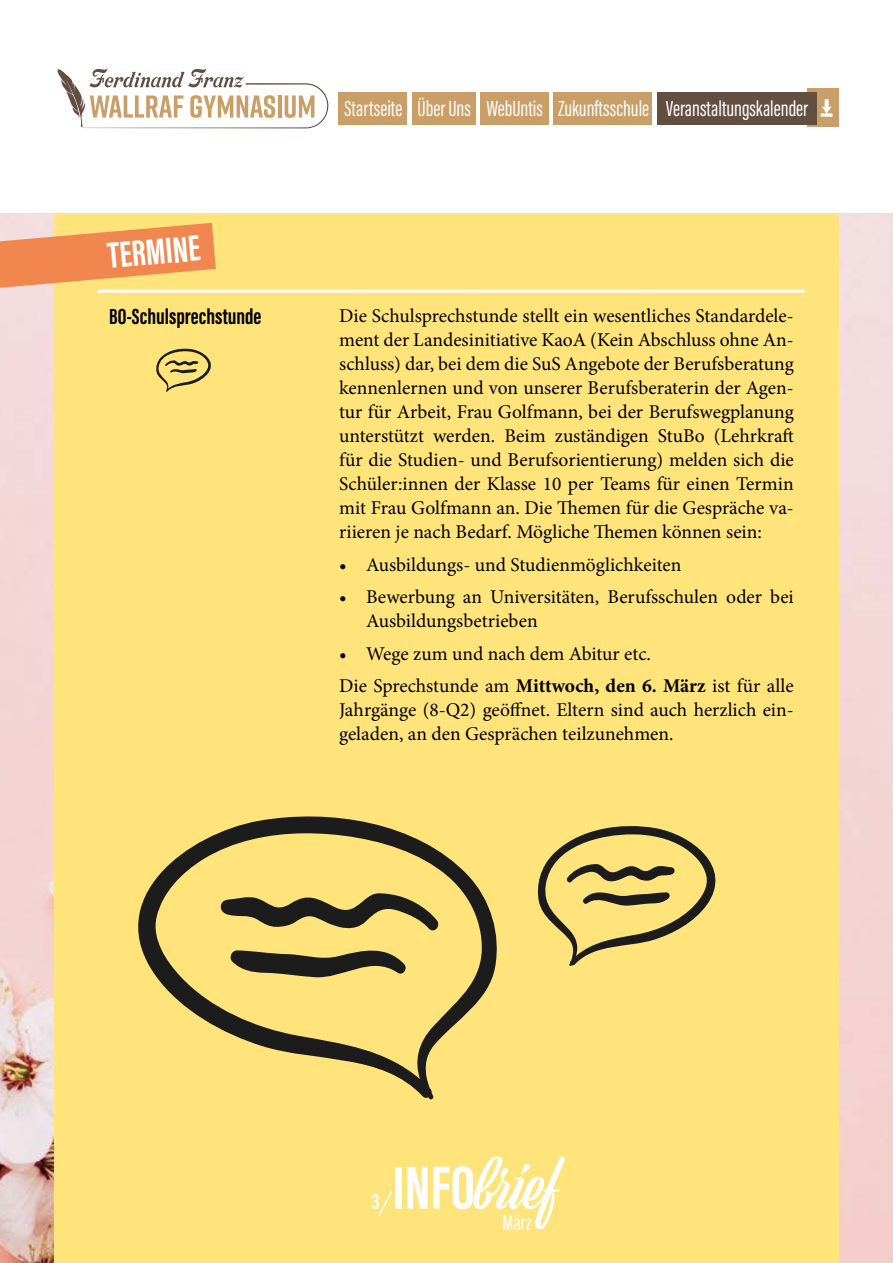
<style>
.page{position:relative;width:893px;height:1263px;background:#fff}
.page>*{position:absolute;margin:0;border:0;box-sizing:border-box;transform-origin:0 0}
.t1{font:62.7px "Viktor Script";color:#fff}
.t2{font:700 37.5px "Acumin Pro Extra Cond";color:#fff}
.t3{font:22.5px "Acumin Pro Extra Cond";color:#fff}
.t4{font:700 22.5px "Acumin Pro Extra Cond";color:#000}
.t5{font:700 22.5px "Acumin Pro Extra Cond";color:#fff}
.t6{font:19.5px/24px "Minion Pro";color:#000}
.s1{font-weight:700}
.s2{font-family:"Acumin Pro Extra Cond";font-weight:700}
</style>
<div class="page">
<img style="left:0;top:213px;width:893px;height:1050px">
<div style="left:54px;top:207px;width:785px;height:1056px;background:#ffe37b"></div>
<svg style="left:0;top:223px;width:216px;height:65px"></svg>
<div style="left:0;top:0;width:893px;height:213px;background:#fff"></div>
<hr style="left:98px;top:290px;width:707px;height:3px;background:#fff">
<svg style="left:378px;top:1191px;width:14px;height:25px"></svg>
<div style="left:808px;top:89px;width:31px;height:38px;background:#ca9e67"></div>
<div style="left:339px;top:92px;width:68px;height:32px;background:#ca9e67"></div>
<div style="left:481px;top:92px;width:68px;height:32px;background:#ca9e67"></div>
<div style="left:657px;top:92px;width:159px;height:32px;background:#634e42"></div>
<div style="left:412px;top:92px;width:64px;height:32px;background:#ca9e67"></div>
<div style="left:553px;top:92px;width:99px;height:32px;background:#ca9e67"></div>
<svg style="left:57px;top:69px;width:271px;height:59px"></svg>
<svg style="left:821px;top:99px;width:12px;height:18px"></svg>
<svg style="left:156px;top:348px;width:55px;height:44px"></svg>
<svg style="left:537px;top:826px;width:179px;height:140px"></svg>
<svg style="left:138px;top:816px;width:359px;height:284px"></svg>
<svg style="left:218px;top:892px;width:223px;height:42px"></svg>
<svg style="left:228px;top:945px;width:180px;height:34px"></svg>
<h2 class="t2" style="left:106px;top:233px;width:94px;rotate:-5deg">TERMINE</h2>
<p class="t4" style="left:109px;top:303px;width:154px">BO-Schulsprechstunde</p>
<p class="t3" style="left:344px;top:95px;width:465px">Startseite Über Uns WebUntis Zukunftsschule Veranstaltungskalender</p>
<p class="t6" style="left:339px;top:304px;width:456px;text-align:justify">Die Schulsprechstunde stellt ein wesentliches Standardele&shy;ment der Landesinitiative KaoA (Kein Abschluss ohne An&shy;schluss) dar, bei dem die SuS Angebote der Berufsberatung kennenlernen und von unserer Berufsberaterin der Agen&shy;tur für Arbeit, Frau Golfmann, bei der Berufswegplanung unterstützt werden. Beim zuständigen StuBo (Lehrkraft für die Studien- und Berufsorientierung) melden sich die Schüler:innen der Klasse 10 per Teams für einen Termin mit Frau Golfmann an. Die Themen für die Gespräche va&shy;riieren je nach Bedarf. Mögliche Themen können sein:</p>
<p class="t6" style="left:339px;top:552px;width:344px">• Ausbildungs- und Studienmöglichkeiten</p>
<p class="t6" style="left:366px;top:585px;width:429px;text-indent:-27px">• Bewerbung an Universitäten, Berufsschulen oder bei<br>Ausbildungsbetrieben</p>
<p class="t6" style="left:339px;top:637px;width:456px;line-height:32.5px">• Wege zum und nach dem Abitur etc.<br>Die Sprechstunde am <span class="s1">Mittwoch, den 6. März</span> ist für alle</p>
<p class="t6" style="left:339px;top:698px;width:456px">Jahrgänge (8-Q2) geöffnet. Eltern sind auch herzlich ein&shy;geladen, an den Gesprächen teilzunehmen.</p>
<p class="t5" style="left:372px;top:1188px;width:9px">3</p>
<h1 class="t1" style="left:392px;top:1150px;width:167px"><span class="s2">INFO</span>brief</h1>
<p class="t3" style="left:502px;top:1209px;width:31px">März</p>
</div>
